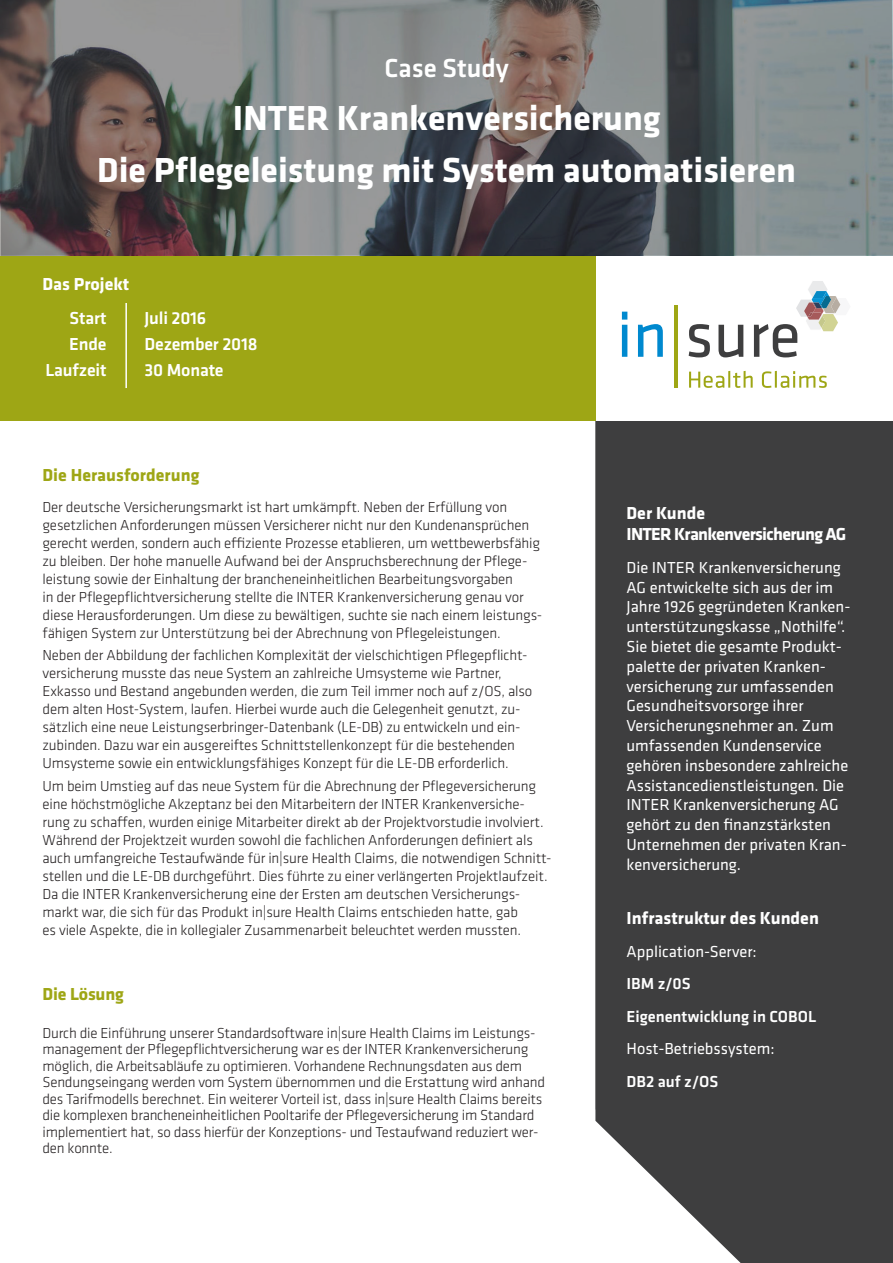
<style>
.page{position:relative;width:893px;height:1263px;background:#fff}
.page>*{position:absolute;margin:0;border:0;box-sizing:border-box;transform-origin:0 0}
.t1{font:700 36px/52.5px "Klavika";color:#fff;text-align:center}
.t2{font:500 27px "Klavika";color:#fff}
.t3{font:500 18px "Klavika";letter-spacing:-.01em;color:#fff}
.t4{font:700 18px/21.6px "Klavika";letter-spacing:-.04em;color:#fff}
.t5{font:700 18px "Klavika";color:#fff}
.t6{font:700 18px "Klavika";color:#9ea615}
.t7{font:16.5px/19.8px "Klavika";color:#fff}
.t8{font:500 16.5px/32.5px "Klavika";color:#fff}
.t9{font:300 15px/18px "Klavika";letter-spacing:-.01em;color:#231f20}
</style>
<div class="page">
<div style="left:0;top:239px;width:595px;height:182px;background:#9ea615"></div>
<div style="left:595px;top:421px;width:298px;height:842px;background:#3e3e3f"></div>
<svg style="left:622px;top:312px;width:41px;height:45px"></svg>
<svg style="left:689px;top:281px;width:152px;height:76px"></svg>
<svg style="left:689px;top:371px;width:64px;height:17px"></svg>
<svg style="left:762px;top:371px;width:65px;height:17px"></svg>
<hr style="left:674px;top:305px;width:4px;height:83px;background:#9ea615">
<hr style="left:125px;top:303px;width:2px;height:85px;background:#fff">
<svg style="left:0;top:0;width:893px;height:256px;background:#6c6d6d"></svg>
<h2 class="t2" style="left:385px;top:53px;width:126px">Case Study</h2>
<h1 class="t1" style="left:97px;top:92px;width:700px">INTER Krankenversicherung<br>Die Pflegeleistung mit System automatisieren</h1>
<p class="t5" style="left:43px;top:274px;width:88px">Das Projekt</p>
<p class="t3" style="left:70px;top:308px;width:38px">Start</p>
<p class="t3" style="left:145px;top:308px;width:63px">Juli 2016</p>
<p class="t3" style="left:69px;top:334px;width:39px">Ende</p>
<p class="t3" style="left:145px;top:334px;width:115px">Dezember 2018</p>
<p class="t3" style="left:45px;top:360px;width:63px">Laufzeit</p>
<p class="t3" style="left:145px;top:360px;width:81px">30 Monate</p>
<p class="t6" style="left:43px;top:465px;width:158px">Die Herausforderung</p>
<p class="t9" style="left:43px;top:498px;width:501px">Der deutsche Versicherungsmarkt ist hart umkämpft. Neben der Erfüllung von gesetzlichen Anforderungen müssen Versicherer nicht nur den Kundenansprüchen gerecht werden, sondern auch effiziente Prozesse etablieren, um wettbewerbsfähig zu bleiben. Der hohe manuelle Aufwand bei der Anspruchsberechnung der Pflege&shy;leistung sowie der Einhaltung der brancheneinheitlichen Bearbeitungsvorgaben<br>in der Pflegepflichtversicherung stellte die INTER Krankenversicherung genau vor diese Herausforderungen. Um diese zu bewältigen, suchte sie nach einem leistungs&shy;fähigen System zur Unterstützung bei der Abrechnung von Pflegeleistungen.</p>
<p class="t9" style="left:43px;top:647px;width:491px">Neben der Abbildung der fachlichen Komplexität der vielschichtigen Pflegepflicht&shy;versicherung musste das neue System an zahlreiche Umsysteme wie Partner, Exkasso und Bestand angebunden werden, die zum Teil immer noch auf z/OS, also dem alten Host-System, laufen. Hierbei wurde auch die Gelegenheit genutzt, zu&shy;sätzlich eine neue Leistungserbringer-Datenbank (LE-DB) zu entwickeln und ein&shy;zubinden. Dazu war ein ausgereiftes Schnittstellenkonzept für die bestehenden Umsysteme sowie ein entwicklungsfähiges Konzept für die LE-DB erforderlich.</p>
<p class="t9" style="left:43px;top:777px;width:511px">Um beim Umstieg auf das neue System für die Abrechnung der Pflegeversicherung eine höchstmögliche Akzeptanz bei den Mitarbeitern der INTER Krankenversiche&shy;rung zu schaffen, wurden einige Mitarbeiter direkt ab der Projektvorstudie involviert.<br>Während der Projektzeit wurden sowohl die fachlichen Anforderungen definiert als auch umfangreiche Testaufwände für in|sure Health Claims, die notwendigen Schnitt&shy;stellen und die LE-DB durchgeführt. Dies führte zu einer verlängerten Projektlaufzeit.<br>Da die INTER Krankenversicherung eine der Ersten am deutschen Versicherungs&shy;markt war, die sich für das Produkt in|sure Health Claims entschieden hatte, gab<br>es viele Aspekte, die in kollegialer Zusammenarbeit beleuchtet werden mussten.</p>
<p class="t6" style="left:43px;top:984px;width:83px">Die Lösung</p>
<p class="t9" style="left:43px;top:1025px;width:504px;line-height:16.5px">Durch die Einführung unserer Standardsoftware in|sure Health Claims im Leistungs&shy;management der Pflegepflichtversicherung war es der INTER Krankenversicherung möglich, die Arbeitsabläufe zu optimieren. Vorhandene Rechnungsdaten aus dem Sendungseingang werden vom System übernommen und die Erstattung wird anhand des Tarifmodells berechnet. Ein weiterer Vorteil ist, dass in|sure Health Claims bereits die komplexen brancheneinheitlichen Pooltarife der Pflegeversicherung im Standard implementiert hat, so dass hierfür der Konzeptions- und Testaufwand reduziert wer&shy;den konnte.</p>
<p class="t4" style="left:626px;top:502px;width:221px">Der Kunde<br>INTER Krankenversicherung AG</p>
<p class="t7" style="left:626px;top:558px;width:225px">Die INTER Krankenversicherung<br>AG entwickelte sich aus der im<br>Jahre 1926 gegründeten Kranken&shy;unterstützungskasse „Nothilfe“.<br>Sie bietet die gesamte Produkt&shy;palette der privaten Kranken&shy;versicherung zur umfassenden<br>Gesundheitsvorsorge ihrer<br>Versicherungsnehmer an. Zum umfassenden Kundenservice gehören insbesondere zahlreiche<br>Assistancedienstleistungen. Die<br>INTER Krankenversicherung AG gehört zu den finanzstärksten<br>Unternehmen der privaten Kran&shy;kenversicherung.</p>
<p class="t5" style="left:626px;top:908px;width:194px">Infrastruktur des Kunden</p>
<p class="t7" style="left:626px;top:941px;width:132px">Application-Server:</p>
<p class="t8" style="left:626px;top:968px;width:191px">IBM z/0S<br>Eigenentwicklung in COBOL</p>
<p class="t7" style="left:626px;top:1039px;width:150px">Host-Betriebssystem:</p>
<p class="t8" style="left:626px;top:1065px;width:93px">DB2 auf z/OS</p>
</div>
